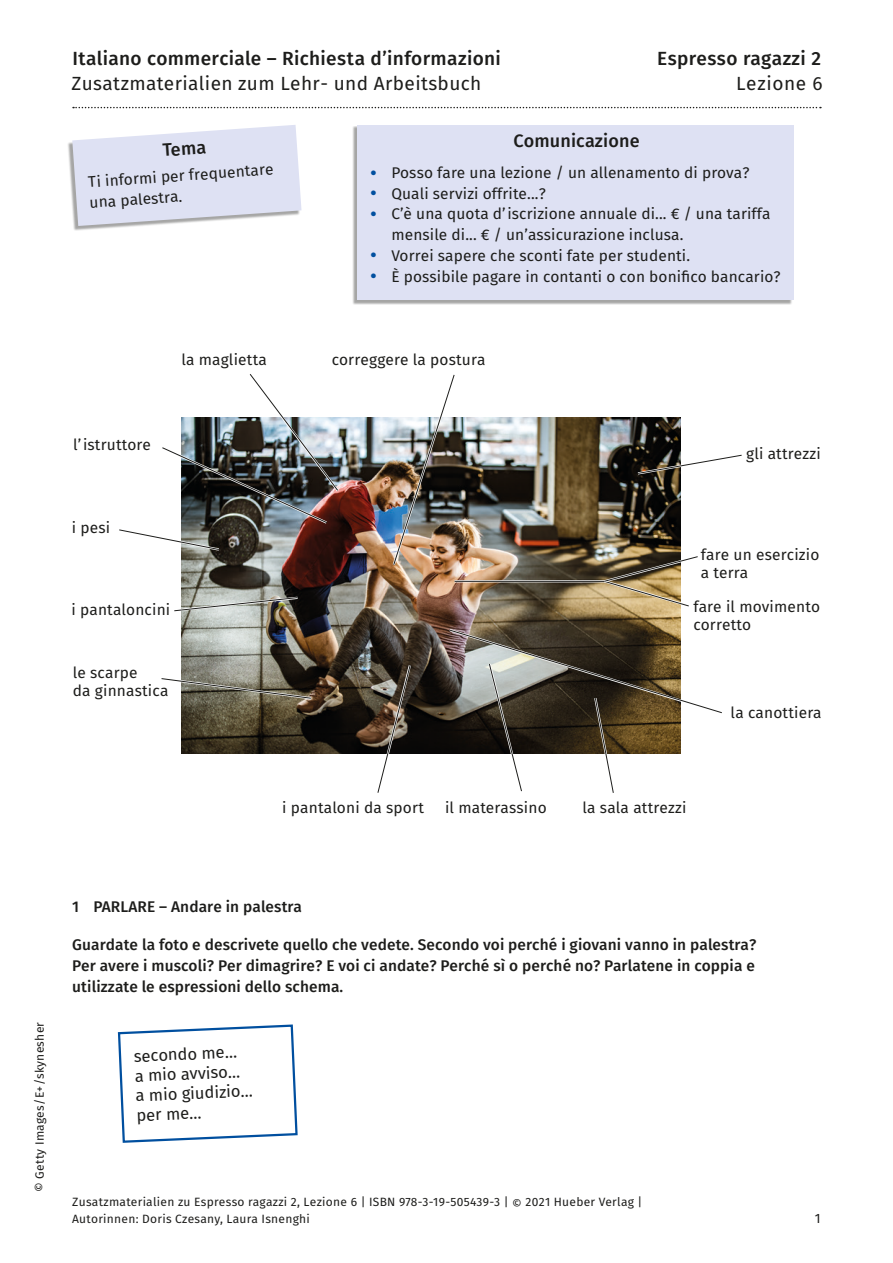
<style>
.page{position:relative;width:893px;height:1263px;background:#fff}
.page>*{position:absolute;margin:0;border:0;box-sizing:border-box;transform-origin:0 0}
.t1{font:500 19.05px "Susp Sans";letter-spacing:.015em;color:#1d1d1b}
.t2{font:19.05px "Susp Sans";letter-spacing:.02em;color:#1d1d1b}
.t3{font:500 18px "Susp Sans";letter-spacing:.01em;color:#1d1d1b}
.t4{font:16.5px/19.8px "Susp Sans";color:#1d1d1b}
.t5{font:15.45px/18px "Susp Sans";letter-spacing:.01em;color:#1d1d1b}
.t6{font:500 15.45px/20.7px "Susp Sans";letter-spacing:.01em;color:#1d1d1b;text-align:justify}
.t7{font:13.5px "Susp Sans";color:#1d1d1b}
.t8{font:12px/16.5px "Susp Sans";letter-spacing:.025em;color:#1d1d1b}
.s1{font-size:21px;color:#004f9f}
</style>
<div class="page">
<svg style="left:73px;top:107px;width:748px;height:1px"></svg>
<img style="left:182px;top:418px;width:498px;height:335px">
<div style="left:67px;top:126px;width:234px;height:105px;background:#1d1d1b;opacity:.4"></div>
<svg style="left:72px;top:125px;width:230px;height:101px;background:#dfe2f1"></svg>
<div style="left:352px;top:126px;width:441px;height:179px;background:#1d1d1b;opacity:.4"></div>
<div style="left:357px;top:125px;width:437px;height:175px;background:#dee1f3"></div>
<hr style="left:455px;top:580px;width:149px;height:2px;background:#fff">
<hr style="left:455px;top:581px;width:149px;height:1px;background:#1d1d1b">
<svg style="left:635px;top:453px;width:107px;height:23px"></svg>
<img style="left:391px;top:374px;width:66px;height:194px">
<svg style="left:117px;top:1024px;width:181px;height:119px"></svg>
<svg style="left:602px;top:554px;width:96px;height:55px"></svg>
<svg style="left:174px;top:595px;width:126px;height:18px;background:#a6a8a1"></svg>
<svg style="left:447px;top:627px;width:275px;height:166px"></svg>
<svg style="left:375px;top:663px;width:38px;height:130px"></svg>
<svg style="left:161px;top:676px;width:152px;height:25px;background:#7f7c6f"></svg>
<img style="left:119px;top:374px;width:222px;height:178px">
<p class="t1" style="left:657px;top:43px;width:165px">Espresso ragazzi 2</p>
<p class="t1" style="left:73px;top:43px;width:430px">Italiano commerciale – Richiesta d’informazioni</p>
<p class="t2" style="left:71px;top:68px;width:412px">Zusatzmaterialien zum Lehr- und Arbeitsbuch</p>
<p class="t2" style="left:736px;top:69px;width:88px">Lezione 6</p>
<p class="t3" style="left:162px;top:136px;width:45px;rotate:-4deg">Tema</p>
<p class="t5" style="left:87px;top:171px;width:187px;line-height:20.7px;rotate:-4deg">Ti informi per frequentare una palestra.</p>
<p class="t5" style="left:73px;top:435px;width:80px">l’istruttore</p>
<p class="t5" style="left:181px;top:350px;width:87px">la maglietta</p>
<p class="t5" style="left:72px;top:518px;width:40px">i pesi</p>
<p class="t5" style="left:71px;top:600px;width:100px">i pantaloncini</p>
<p class="t5" style="left:73px;top:663px;width:97px">le scarpe<br>da ginnastica</p>
<p class="t3" style="left:514px;top:126px;width:127px">Comunicazione</p>
<p class="t5" style="left:370px;top:163px;width:381px"><span class="s1">•</span> Posso fare una lezione / un allenamento di prova?</p>
<p class="t5" style="left:370px;top:184px;width:177px"><span class="s1">•</span> Quali servizi offrite...?</p>
<p class="t5" style="left:391px;top:203px;width:381px;line-height:20.7px;text-indent:-21px"><span class="s1">•</span> C’è una quota d’iscrizione annuale di... € / una tariffa mensile di... € / un’assicurazione inclusa.</p>
<p class="t5" style="left:370px;top:246px;width:321px"><span class="s1">•</span> Vorrei sapere che sconti fate per studenti.</p>
<p class="t5" style="left:370px;top:266px;width:412px"><span class="s1">•</span> È possibile pagare in contanti o con bonifico bancario?</p>
<p class="t5" style="left:332px;top:350px;width:155px">correggere la postura</p>
<p class="t5" style="left:746px;top:444px;width:76px">gli attrezzi</p>
<p class="t5" style="left:701px;top:545px;width:120px">fare un esercizio a terra</p>
<p class="t5" style="left:693px;top:597px;width:128px">fare il movimento corretto</p>
<p class="t5" style="left:731px;top:703px;width:92px">la canottiera</p>
<p class="t5" style="left:282px;top:798px;width:143px">i pantaloni da sport</p>
<p class="t5" style="left:445px;top:798px;width:103px">il materassino</p>
<p class="t5" style="left:583px;top:798px;width:105px">la sala attrezzi</p>
<p class="t8" style="left:31px;top:1192px;width:172px;rotate:-90deg">© Getty Images/E+/skynesher</p>
<p class="t6" style="left:72px;top:896px;width:231px">1 PARLARE – Andare in palestra</p>
<p class="t6" style="left:72px;top:934px;width:686px">Guardate la foto e descrivete quello che vedete. Secondo voi perché i giovani vanno in palestra?<br>Per avere i muscoli? Per dimagrire? E voi ci andate? Perché sì o perché no? Parlatene in coppia e utilizzate le espressioni dello schema.</p>
<p class="t4" style="left:134px;top:1045px;width:119px;rotate:-2deg">secondo me…<br>a mio avviso… a mio giudizio… per me…</p>
<p class="t8" style="left:72px;top:1193px;width:572px">Zusatzmaterialien zu Espresso ragazzi 2, Lezione 6 | ISBN 978-3-19-505439-3 | © 2021 Hueber Verlag |<br>Autorinnen: Doris Czesany, Laura Isnenghi</p>
<p class="t7" style="left:815px;top:1207px;width:7px">1</p>
</div>
